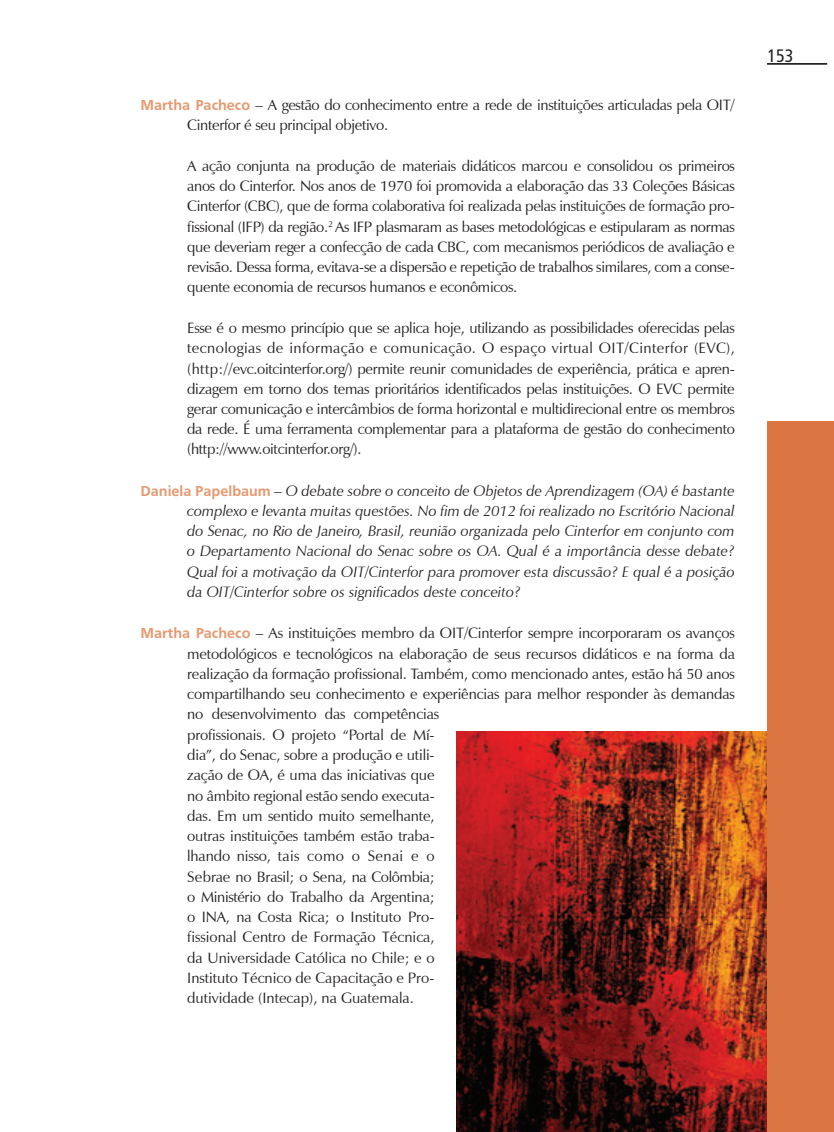
<style>
.page{position:relative;width:834px;height:1132px;background:#fff}
.page>*{position:absolute;margin:0;border:0;box-sizing:border-box;transform-origin:0 0}
.t1{font:condensed 18px "Frutiger";color:#231f20}
.t2{font:15px/20.2px "Zapf Humanist 601 BT";letter-spacing:-.01em;color:#231f20}
.t3{font:italic 15px/20.2px "Zapf Humanist 601 BT";color:#231f20;text-align:justify}
.s1{font-family:"Frutiger";font-weight:700;color:#e69970}
.s2{font-family:"Frutiger";font-weight:700;font-style:normal;color:#e69970}
</style>
<div class="page">
<hr style="left:767px;top:63px;width:60px;height:2px;background:#000">
<img style="left:456px;top:731px;width:311px;height:400px">
<div style="left:767px;top:421px;width:66px;height:710px;background:#db7542"></div>
<p class="t2" style="left:187px;top:94px;width:549px;text-indent:-47px"><span class="s1">Martha Pacheco</span> – A gestão do conhecimento entre a rede de instituições articuladas pela OIT/<br>Cinterfor é seu principal objetivo.</p>
<p class="t2" style="left:187px;top:156px;width:549px;text-align:justify">A ação conjunta na produção de materiais didáticos marcou e consolidou os primeiros anos do Cinterfor. Nos anos de 1970 foi promovida a elaboração das 33 Coleções Básicas Cinterfor (CBC), que de forma colaborativa foi realizada pelas instituições de formação pro&shy;fissional (IFP) da região.<sup>2</sup> As IFP plasmaram as bases metodológicas e estipularam as normas que deveriam reger a confecção de cada CBC, com mecanismos periódicos de avaliação e revisão. Dessa forma, evitava-se a dispersão e repetição de trabalhos similares, com a conse&shy;quente economia de recursos humanos e econômicos.</p>
<p class="t2" style="left:187px;top:318px;width:549px;text-align:justify">Esse é o mesmo princípio que se aplica hoje, utilizando as possibilidades oferecidas pelas tecnologias de informação e comunicação. O espaço virtual OIT/Cinterfor (EVC), (http://evc.oitcinterfor.org/) permite reunir comunidades de experiência, prática e apren&shy;dizagem em torno dos temas prioritários identificados pelas instituições. O EVC permite gerar comunicação e intercâmbios de forma horizontal e multidirecional entre os membros da rede. É uma ferramenta complementar para a plataforma de gestão do conhecimento (http://www.oitcinterfor.org/).</p>
<p class="t3" style="left:187px;top:480px;width:549px;text-indent:-47px"><span class="s2">Daniela Papelbaum</span> – O debate sobre o conceito de Objetos de Aprendizagem (OA) é bastante complexo e levanta muitas questões. No fim de 2012 foi realizado no Escritório Nacional do Senac, no Rio de Janeiro, Brasil, reunião organizada pelo Cinterfor em conjunto com o Departamento Nacional do Senac sobre os OA. Qual é a importância desse debate?<br>Qual foi a motivação da OIT/Cinterfor para promover esta discussão? E qual é a posição da OIT/Cinterfor sobre os significados deste conceito?</p>
<p class="t2" style="left:187px;top:623px;width:549px;text-indent:-47px"><span class="s1">Martha Pacheco</span> – As instituições membro da OIT/Cinterfor sempre incorporaram os avanços metodológicos e tecnológicos na elaboração de seus recursos didáticos e na forma da realização da formação profissional. Também, como mencionado antes, estão há 50 anos compartilhando seu conhecimento e experiências para melhor responder às demandas no desenvolvimento das competências<br>profissionais. O projeto “Portal de Mí-<br>dia”, do Senac, sobre a produção e utili-<br>zação de OA, é uma das iniciativas que<br>no âmbito regional estão sendo executa-<br>das. Em um sentido muito semelhante,<br>outras instituições também estão traba-<br>lhando nisso, tais como o Senai e o<br>Sebrae no Brasil; o Sena, na Colômbia;<br>o Ministério do Trabalho da Argentina;<br>o INA, na Costa Rica; o Instituto Pro-<br>fissional Centro de Formação Técnica,<br>da Universidade Católica no Chile; e o<br>Instituto Técnico de Capacitação e Pro-<br>dutividade (Intecap), na Guatemala.</p>
<p class="t1" style="left:767px;top:45px;width:27px">153</p>
</div>
